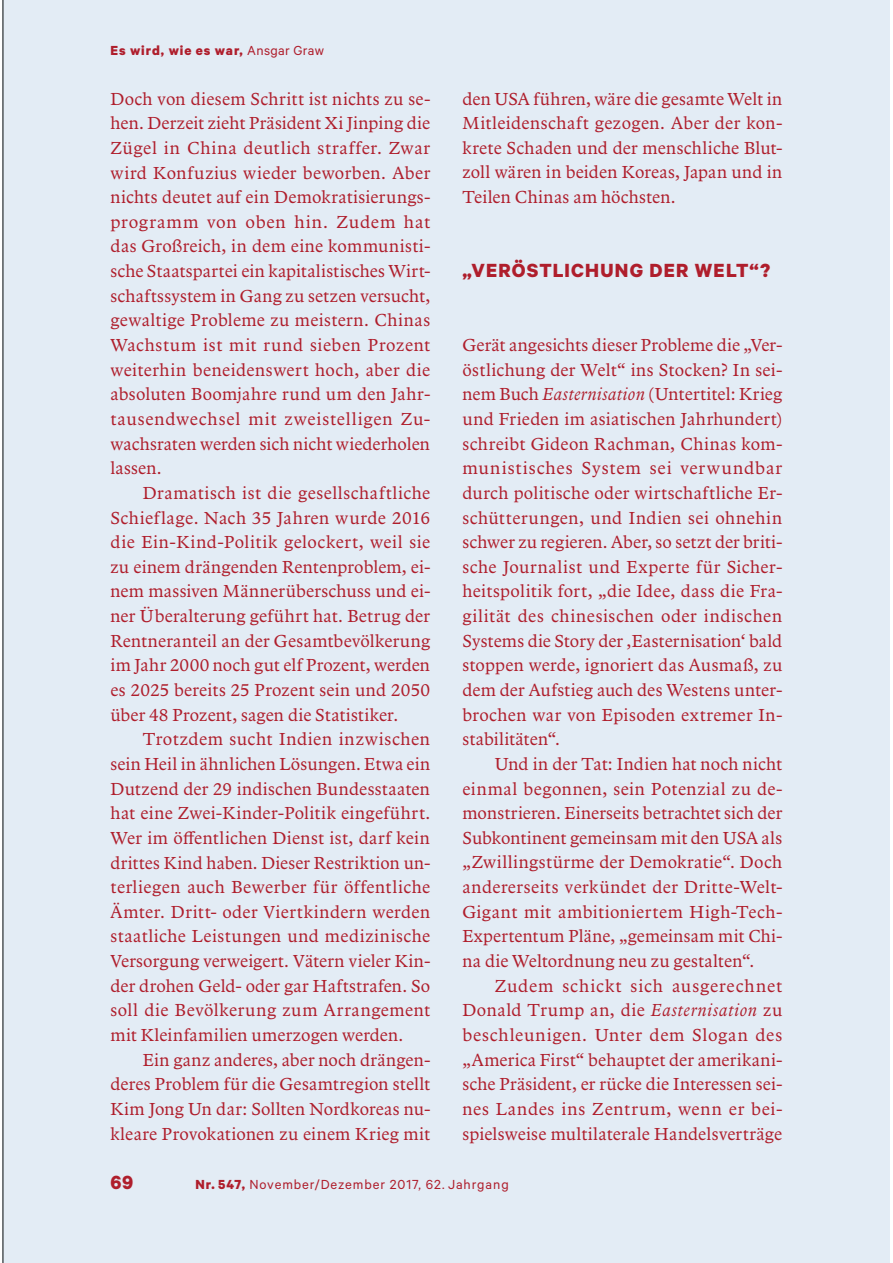
<style>
.page{position:relative;width:893px;height:1263px;background:#fff}
.page>*{position:absolute;margin:0;border:0;box-sizing:border-box;transform-origin:0 0}
.t1{font:700 21.45px "Calibre";letter-spacing:.055em;color:#af1e2c}
.t2{font:18px/24.6px "Arbesco DT";letter-spacing:.01em;color:#af1e2c;text-align:justify}
.t3{font:14.85px "Calibre";letter-spacing:.06em;color:#af1e2c}
.t4{font:700 14.85px "Calibre";letter-spacing:.06em;color:#af1e2c}
.s1{font-weight:400}
.s2{font-style:italic}
.s3{font-weight:700}
</style>
<div class="page">
<div style="left:3px;top:0;width:887px;height:1263px;background:#e3ecf5"></div>
<hr style="left:3px;top:0;width:1px;height:1263px;background:#040809">
<p class="t4" style="left:110px;top:46px;width:215px">Es wird, wie es war, <span class="s1">Ansgar Graw</span></p>
<p class="t2" style="left:110px;top:88px;width:321px">Doch von diesem Schritt ist nichts zu se&shy;hen. Derzeit zieht Präsident Xi Jinping die Zügel in China deutlich straffer. Zwar wird Konfuzius wieder beworben. Aber nichts deutet auf ein Demokratisierungs&shy;programm von oben hin. Zudem hat das Großreich, in dem eine kommunisti&shy;sche Staatspartei ein kapitalistisches Wirt&shy;schaftssystem in Gang zu setzen versucht, gewaltige Probleme zu meistern. Chinas Wachstum ist mit rund sieben Prozent weiterhin beneidenswert hoch, aber die absoluten Boomjahre rund um den Jahr&shy;tausendwechsel mit zweistelligen Zu&shy;wachsraten werden sich nicht wiederholen lassen.</p>
<p class="t2" style="left:110px;top:482px;width:321px;text-indent:32px">Dramatisch ist die gesellschaftliche Schieflage. Nach 35 Jahren wurde 2016 die Ein-Kind-Politik gelockert, weil sie zu einem drängenden Rentenproblem, ei&shy;nem massiven Männerüberschuss und ei&shy;ner Überalterung geführt hat. Betrug der Rentneranteil an der Gesamtbevölkerung im Jahr 2000 noch gut elf Prozent, werden es 2025 bereits 25 Prozent sein und 2050 über 48 Prozent, sagen die Statistiker.</p>
<p class="t2" style="left:110px;top:728px;width:321px;text-indent:32px">Trotzdem sucht Indien inzwischen sein Heil in ähnlichen Lösungen. Etwa ein Dutzend der 29 indischen Bundesstaaten hat eine Zwei-Kinder-Politik eingeführt.<br>Wer im öffentlichen Dienst ist, darf kein drittes Kind haben. Dieser Restriktion un&shy;terliegen auch Bewerber für öffent liche Ämter. Dritt- oder Viertkindern werden staatliche Leistungen und medizinische Versorgung verweigert. Vätern vieler Kin&shy;der drohen Geld- oder gar Haftstrafen. So soll die Bevölkerung zum Arrangement mit Kleinfamilien umerzogen werden.</p>
<p class="t2" style="left:110px;top:1049px;width:321px;text-indent:32px">Ein ganz anderes, aber noch drängen&shy;deres Problem für die Gesamtregion stellt Kim Jong Un dar: Sollten Nordkoreas nu&shy;kleare Provokationen zu einem Krieg mit</p>
<p class="t2" style="left:462px;top:87px;width:321px">den USA führen, wäre die gesamte Welt in Mitleidenschaft gezogen. Aber der kon&shy;krete Schaden und der menschliche Blut&shy;zoll wären in beiden Koreas, Japan und in Teilen Chinas am höchsten.</p>
<p class="t1" style="left:462px;top:263px;width:309px">„VERÖSTLICHUNG DER WELT“?</p>
<p class="t2" style="left:462px;top:334px;width:321px">Gerät angesichts dieser Probleme die „Ver&shy;östlichung der Welt“ ins Stocken? In sei&shy;nem Buch <span class="s2">Easternisation</span> (Untertitel: Krieg und Frieden im asiatischen Jahrhundert) schreibt Gideon Rachman, Chinas kom&shy;munistisches System sei verwundbar durch politische oder wirtschaftliche Er&shy;schütterungen, und Indien sei ohnehin schwer zu regieren. Aber, so setzt der briti&shy;sche Journalist und Experte für Sicher&shy;heitspolitik fort, „die Idee, dass die Fra&shy;gilität des chinesischen oder indischen Systems die Story der ‚Easternisation‘ bald stoppen werde, ignoriert das Ausmaß, zu dem der Aufstieg auch des Westens unter&shy;brochen war von Episoden extremer In&shy;stabilitäten“.</p>
<p class="t2" style="left:462px;top:753px;width:321px;text-indent:32px">Und in der Tat: Indien hat noch nicht einmal begonnen, sein Potenzial zu de&shy;monstrieren. Einerseits betrachtet sich der Subkontinent gemeinsam mit den USA als „Zwillingstürme der Demokratie“. Doch andererseits verkündet der Dritte-Welt-Gigant mit ambitioniertem High-Tech-Expertentum Pläne, „gemeinsam mit Chi&shy;na die Weltordnung neu zu gestalten“.</p>
<p class="t2" style="left:462px;top:975px;width:321px;text-indent:32px">Zudem schickt sich ausgerechnet Donald Trump an, die <span class="s2">Easternisation</span> zu beschleunigen. Unter dem Slogan des „America First“ behauptet der amerikani&shy;sche Präsident, er rücke die Interessen sei&shy;nes Landes ins Zentrum, wenn er bei&shy;spielsweise multilaterale Handelsverträge</p>
<p class="t1" style="left:110px;top:1175px;width:24px">69</p>
<p class="t3" style="left:195px;top:1179px;width:315px"><span class="s3">Nr. 547,</span> November/Dezember 2017, 62. Jahrgang</p>
</div>
